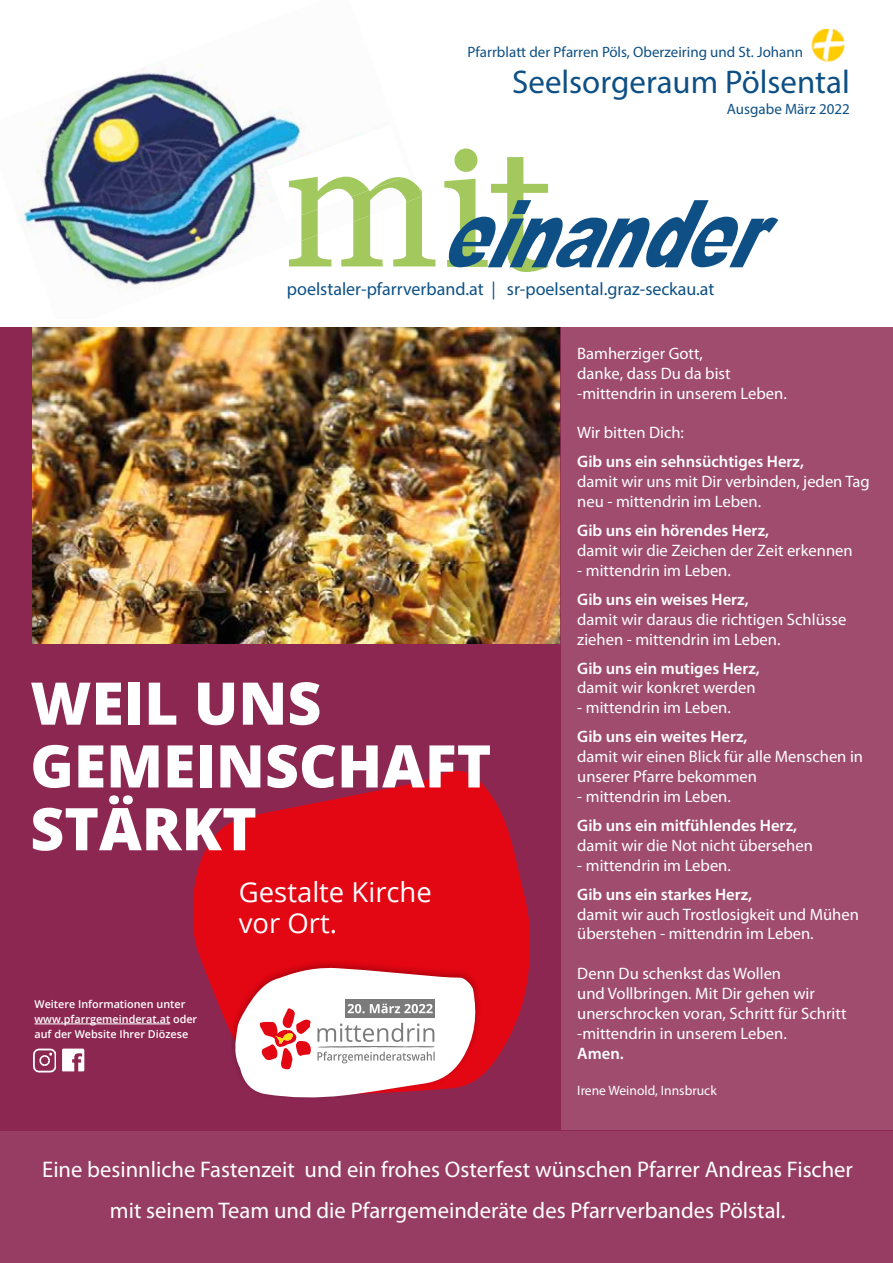
<style>
.page{position:relative;width:893px;height:1263px;background:#fff}
.page>*{position:absolute;margin:0;border:0;box-sizing:border-box;transform-origin:0 0}
.t1{font:800 58.8px/62.8px "Open Sans";color:#fff}
.t2{font:33.3px "Myriad Pro";color:#125186}
.t3{font:32.85px "Myriad Pro";color:#0e5085}
.t4{font:27.45px/31.3px "Open Sans";color:#fff}
.t5{font:22.65px/40.7px "Myriad Pro";color:#fff;text-align:center}
.t6{font:18px "Myriad Pro";color:#0e5186}
.t7{font:16.65px/20px "Myriad Pro";color:#fff}
.t8{font:600 16.65px "Myriad Pro";color:#fff}
.t9{font:15.15px "Myriad Pro";color:#125186}
.t10{font:15px "Myriad Pro";color:#0e5085}
.t11{font:13.5px "Myriad Pro";color:#fff}
.t12{font:600 10.8px/14.7px "Open Sans";color:#fff}
</style>
<div class="page">
<img style="left:14px;top:63px;width:288px;height:227px">
<svg style="left:267px;top:125px;width:511px;height:147px"></svg>
<img style="left:811px;top:29px;width:34px;height:33px">
<div style="left:0;top:1130px;width:893px;height:133px;background:#973d63"></div>
<div style="left:0;top:327px;width:560px;height:804px;background:#8c2752"></div>
<svg style="left:193px;top:770px;width:337px;height:307px;fill:#e30613"></svg>
<svg style="left:230px;top:960px;width:250px;height:118px;background:#da0716"></svg>
<svg style="left:233px;top:967px;width:245px;height:131px;background:#e8bdc1"></svg>
<img style="left:32px;top:327px;width:528px;height:317px">
<hr style="left:34px;top:1023px;width:136px;height:1px;background:#fff">
<img style="left:33px;top:1048px;width:52px;height:25px">
<div style="left:560px;top:327px;width:333px;height:803px;background:#9f4c6f"></div>
<p class="t10" style="left:467px;top:43px;width:337px">Pfarrblatt der Pfarren Pöls, Oberzeiring und St. Johann</p>
<h3 class="t3" style="left:512px;top:61px;width:339px">Seelsorgeraum Pölsental</h3>
<p class="t10" style="left:727px;top:100px;width:125px">Ausgabe März 2022</p>
<p class="t9" style="left:479px;top:44px;width:340px">Pfarrblatt der Pfarren Pöls, Oberzeiring und St. Johann</p>
<h2 class="t2" style="left:525px;top:62px;width:342px">Seelsorgeraum Pölsental</h2>
<p class="t9" style="left:740px;top:101px;width:125px">Ausgabe März 2022</p>
<p class="t6" style="left:287px;top:277px;width:429px">poelstaler-pfarrverband.at | sr-poelsental.graz-seckau.at</p>
<h1 class="t1" style="left:30px;top:669px;width:463px">WEIL UNS<br>GEMEINSCHAFT<br>STÄRKT</h1>
<h3 class="t4" style="left:239px;top:875px;width:195px">Gestalte Kirche vor Ort.</h3>
<p class="t12" style="left:34px;top:997px;width:164px">Weitere Informationen unter www.pfarrgemeinderat.at oder auf der Website Ihrer Diözese</p>
<p class="t7" style="left:577px;top:343px;width:211px">Bamherziger Gott,<br>danke, dass Du da bist -mittendrin in unserem Leben.</p>
<p class="t7" style="left:577px;top:422px;width:108px">Wir bitten Dich:</p>
<p class="t8" style="left:577px;top:451px;width:228px">Gib uns ein sehnsüchtiges Herz,</p>
<p class="t7" style="left:577px;top:471px;width:294px">damit wir uns mit Dir verbinden, jeden Tag neu - mittendrin im Leben.</p>
<p class="t8" style="left:577px;top:520px;width:193px">Gib uns ein hörendes Herz,</p>
<p class="t7" style="left:577px;top:540px;width:277px">damit wir die Zeichen der Zeit erkennen</p>
<p class="t7" style="left:577px;top:560px;width:155px">- mittendrin im Leben.</p>
<p class="t8" style="left:577px;top:589px;width:173px">Gib uns ein weises Herz,</p>
<p class="t7" style="left:577px;top:609px;width:271px">damit wir daraus die richtigen Schlüsse ziehen - mittendrin im Leben.</p>
<p class="t8" style="left:577px;top:657px;width:184px">Gib uns ein mutiges Herz,</p>
<p class="t7" style="left:577px;top:678px;width:180px">damit wir konkret werden</p>
<p class="t7" style="left:577px;top:697px;width:155px">- mittendrin im Leben.</p>
<p class="t8" style="left:577px;top:726px;width:172px">Gib uns ein weites Herz,</p>
<p class="t7" style="left:577px;top:746px;width:287px">damit wir einen Blick für alle Menschen in unserer Pfarre bekommen</p>
<p class="t7" style="left:577px;top:786px;width:155px">- mittendrin im Leben.</p>
<p class="t8" style="left:577px;top:815px;width:221px">Gib uns ein mitfühlendes Herz,</p>
<p class="t7" style="left:577px;top:835px;width:237px">damit wir die Not nicht übersehen</p>
<p class="t7" style="left:577px;top:855px;width:155px">- mittendrin im Leben.</p>
<p class="t8" style="left:577px;top:883px;width:176px">Gib uns ein starkes Herz,</p>
<p class="t7" style="left:577px;top:904px;width:283px">damit wir auch Trostlosigkeit und Mühen überstehen - mittendrin im Leben.</p>
<p class="t7" style="left:577px;top:963px;width:271px">Denn Du schenkst das Wollen<br>und Vollbringen. Mit Dir gehen wir unerschrocken voran, Schritt für Schritt -mittendrin in unserem Leben.</p>
<p class="t8" style="left:577px;top:1043px;width:48px">Amen.</p>
<p class="t11" style="left:577px;top:1082px;width:141px">Irene Weinold, Innsbruck</p>
<h3 class="t5" style="left:42px;top:1149px;width:812px">Eine besinnliche Fastenzeit und ein frohes Osterfest wünschen Pfarrer Andreas Fischer mit seinem Team und die Pfarrgemeinderäte des Pfarrverbandes Pölstal.</h3>
</div>
